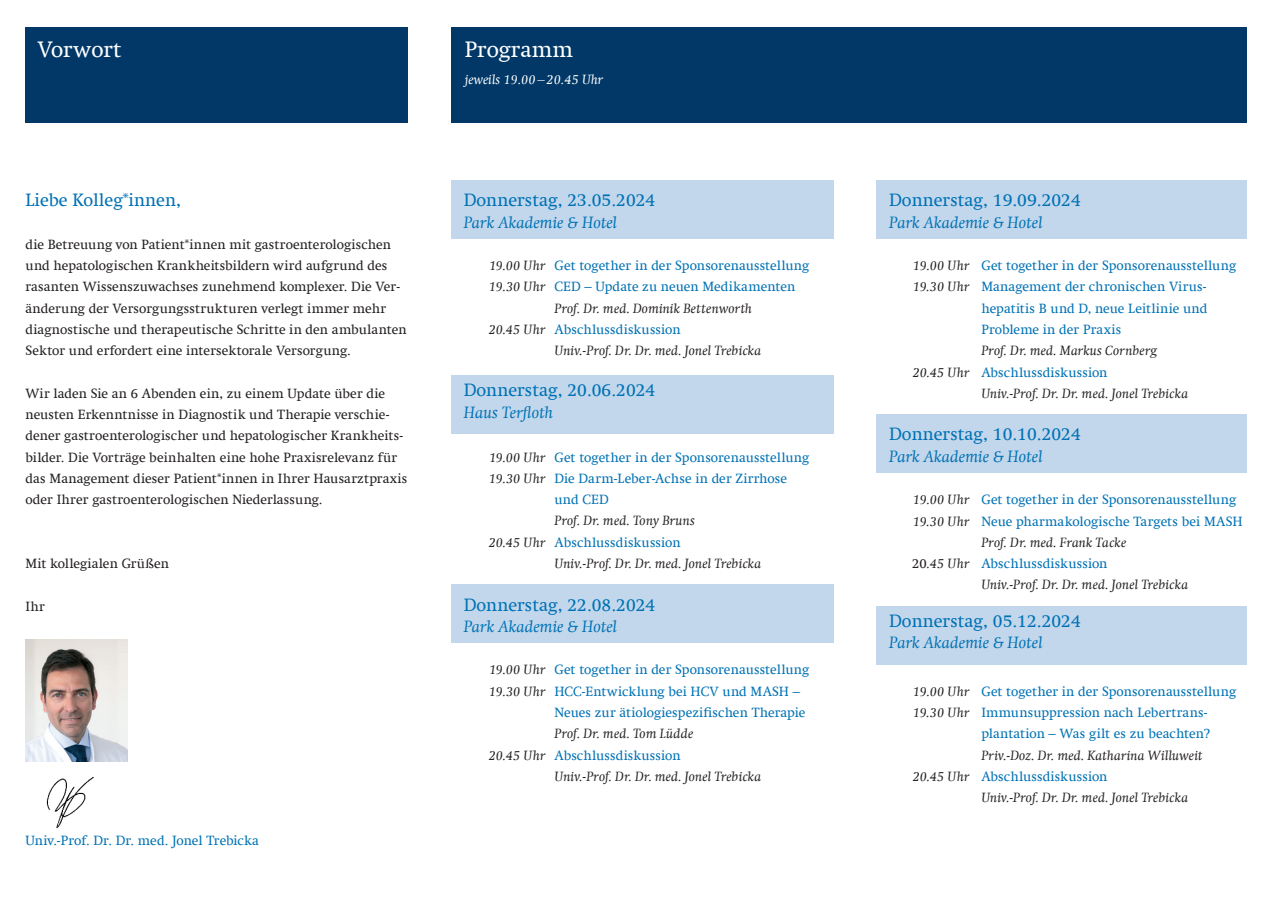
<style>
.page{position:relative;width:1272px;height:902px;background:#fff}
.page>*{position:absolute;margin:0;border:0;box-sizing:border-box;transform-origin:0 0}
.t1{font:22.5px "Swift Com";color:#fff}
.t2{font:18px "Swift Com";color:#0072b4}
.t3{font:italic 16.5px "Swift Com";color:#0072b4}
.t4{font:13.5px "Swift Com";letter-spacing:.005em;color:#0072b4}
.t5{font:13.5px/21.3px "Swift Com";letter-spacing:.005em;color:#231f20}
.t6{font:italic 13.5px "Swift Com";letter-spacing:.01em;color:#231f20}
.t7{font:italic 13.5px "Swift Com";color:#fff}
.s1{font-style:italic;color:#231f20}
.s2{color:#231f20}
</style>
<div class="page">
<img style="left:26px;top:639px;width:102px;height:122px">
<div style="left:26px;top:27px;width:382px;height:96px;background:#013867"></div>
<div style="left:450px;top:27px;width:796px;height:96px;background:#013867"></div>
<div style="left:451px;top:180px;width:382px;height:58px;background:#c3d7ec"></div>
<div style="left:451px;top:375px;width:382px;height:58px;background:#c3d7ec"></div>
<div style="left:451px;top:584px;width:382px;height:58px;background:#c3d7ec"></div>
<div style="left:876px;top:180px;width:370px;height:58px;background:#c3d7ec"></div>
<div style="left:876px;top:605px;width:370px;height:59px;background:#c3d7ec"></div>
<div style="left:876px;top:414px;width:370px;height:58px;background:#c3d7ec"></div>
<img style="left:46px;top:777px;width:48px;height:52px">
<h1 class="t1" style="left:37px;top:37px;width:86px">Vorwort</h1>
<h2 class="t2" style="left:26px;top:190px;width:157px">Liebe Kolleg*innen,</h2>
<p class="t5" style="left:26px;top:234px;width:383px">die Betreuung von Patient*innen mit gastroenterologischen und hepatologischen Krankheitsbildern wird aufgrund des rasanten Wissenszuwachses zunehmend komplexer. Die Ver&shy;änderung der Versorgungsstrukturen verlegt immer mehr diagnostische und therapeutische Schritte in den ambulanten Sektor und erfordert eine intersektorale Versorgung.</p>
<p class="t5" style="left:26px;top:382px;width:383px">Wir laden Sie an 6 Abenden ein, zu einem Update über die neusten Erkenntnisse in Diagnostik und Therapie verschie&shy;dener gastroenterologischer und hepatologischer Krankheits&shy;bilder. Die Vorträge beinhalten eine hohe Praxisrelevanz für das Management dieser Patient*innen in Ihrer Hausarztpraxis oder Ihrer gastroenterologischen Niederlassung.</p>
<p class="t5" style="left:26px;top:552px;width:145px">Mit kollegialen Grüßen</p>
<p class="t5" style="left:26px;top:595px;width:21px">Ihr</p>
<p class="t4" style="left:26px;top:832px;width:235px">Univ.-Prof. Dr. Dr. med. Jonel Trebicka</p>
<h1 class="t1" style="left:465px;top:37px;width:110px">Programm</h1>
<p class="t7" style="left:465px;top:71px;width:140px">jeweils 19.00 – 20.45 Uhr</p>
<h2 class="t2" style="left:463px;top:190px;width:193px">Donnerstag, 23.05.2024</h2>
<p class="t3" style="left:463px;top:212px;width:155px">Park Akademie &amp; Hotel</p>
<p class="t4" style="left:489px;top:258px;width:322px"><span class="s1">19.00 Uhr</span> Get together in der Sponsorenausstellung</p>
<p class="t4" style="left:489px;top:279px;width:308px"><span class="s1">19.30 Uhr</span> CED – Update zu neuen Medikamenten</p>
<p class="t6" style="left:554px;top:300px;width:199px">Prof. Dr. med. Dominik Bettenworth</p>
<p class="t4" style="left:489px;top:321px;width:193px"><span class="s1">20.45 Uhr</span> Abschlussdiskussion</p>
<p class="t6" style="left:554px;top:343px;width:208px">Univ.-Prof. Dr. Dr. med. Jonel Trebicka</p>
<h2 class="t2" style="left:463px;top:380px;width:193px">Donnerstag, 20.06.2024</h2>
<p class="t3" style="left:463px;top:402px;width:91px">Haus Terfloth</p>
<p class="t4" style="left:489px;top:449px;width:322px"><span class="s1">19.00 Uhr</span> Get together in der Sponsorenausstellung</p>
<p class="t4" style="left:489px;top:470px;width:300px"><span class="s1">19.30 Uhr</span> Die Darm-Leber-Achse in der Zirrhose</p>
<p class="t4" style="left:554px;top:491px;width:56px">und CED</p>
<p class="t6" style="left:554px;top:513px;width:142px">Prof. Dr. med. Tony Bruns</p>
<p class="t4" style="left:489px;top:534px;width:193px"><span class="s1">20.45 Uhr</span> Abschlussdiskussion</p>
<p class="t6" style="left:554px;top:555px;width:208px">Univ.-Prof. Dr. Dr. med. Jonel Trebicka</p>
<h2 class="t2" style="left:463px;top:594px;width:193px">Donnerstag, 22.08.2024</h2>
<p class="t3" style="left:463px;top:616px;width:155px">Park Akademie &amp; Hotel</p>
<p class="t4" style="left:489px;top:662px;width:322px"><span class="s1">19.00 Uhr</span> Get together in der Sponsorenausstellung</p>
<p class="t4" style="left:489px;top:683px;width:313px"><span class="s1">19.30 Uhr</span> HCC-Entwicklung bei HCV und MASH –</p>
<p class="t4" style="left:554px;top:704px;width:252px">Neues zur ätiologiespezifischen Therapie</p>
<p class="t6" style="left:554px;top:725px;width:140px">Prof. Dr. med. Tom Lüdde</p>
<p class="t4" style="left:489px;top:747px;width:193px"><span class="s1">20.45 Uhr</span> Abschlussdiskussion</p>
<p class="t6" style="left:554px;top:768px;width:208px">Univ.-Prof. Dr. Dr. med. Jonel Trebicka</p>
<h2 class="t2" style="left:889px;top:190px;width:193px">Donnerstag, 19.09.2024</h2>
<p class="t3" style="left:889px;top:212px;width:155px">Park Akademie &amp; Hotel</p>
<p class="t4" style="left:912px;top:258px;width:325px"><span class="s1">19.00 Uhr</span> Get together in der Sponsorenausstellung</p>
<p class="t4" style="left:912px;top:279px;width:295px"><span class="s1">19.30 Uhr</span> Management der chronischen Virus-</p>
<p class="t4" style="left:981px;top:300px;width:227px">hepatitis B und D, neue Leitlinie und</p>
<p class="t4" style="left:981px;top:321px;width:141px">Probleme in der Praxis</p>
<p class="t6" style="left:981px;top:343px;width:177px">Prof. Dr. med. Markus Cornberg</p>
<p class="t4" style="left:912px;top:364px;width:196px"><span class="s1">20.45 Uhr</span> Abschlussdiskussion</p>
<p class="t6" style="left:981px;top:385px;width:208px">Univ.-Prof. Dr. Dr. med. Jonel Trebicka</p>
<h2 class="t2" style="left:889px;top:423px;width:193px">Donnerstag, 10.10.2024</h2>
<p class="t3" style="left:889px;top:446px;width:155px">Park Akademie &amp; Hotel</p>
<p class="t4" style="left:912px;top:491px;width:325px"><span class="s1">19.00 Uhr</span> Get together in der Sponsorenausstellung</p>
<p class="t4" style="left:912px;top:513px;width:331px"><span class="s1">19.30 Uhr</span> Neue pharmakologische Targets bei MASH</p>
<p class="t6" style="left:981px;top:534px;width:147px">Prof. Dr. med. Frank Tacke</p>
<p class="t4" style="left:912px;top:555px;width:197px"><span class="s2">20</span><span class="s1">.45 Uhr</span> Abschlussdiskussion</p>
<p class="t6" style="left:981px;top:576px;width:208px">Univ.-Prof. Dr. Dr. med. Jonel Trebicka</p>
<h2 class="t2" style="left:889px;top:610px;width:193px">Donnerstag, 05.12.2024</h2>
<p class="t3" style="left:889px;top:633px;width:155px">Park Akademie &amp; Hotel</p>
<p class="t4" style="left:912px;top:683px;width:325px"><span class="s1">19.00 Uhr</span> Get together in der Sponsorenausstellung</p>
<p class="t4" style="left:912px;top:704px;width:296px"><span class="s1">19.30 Uhr</span> Immunsuppression nach Lebertrans-</p>
<p class="t4" style="left:981px;top:725px;width:230px">plantation – Was gilt es zu beachten?</p>
<p class="t6" style="left:981px;top:747px;width:223px">Priv.-Doz. Dr. med. Katharina Willuweit</p>
<p class="t4" style="left:912px;top:768px;width:196px"><span class="s1">20.45 Uhr</span> Abschlussdiskussion</p>
<p class="t6" style="left:981px;top:789px;width:208px">Univ.-Prof. Dr. Dr. med. Jonel Trebicka</p>
</div>
